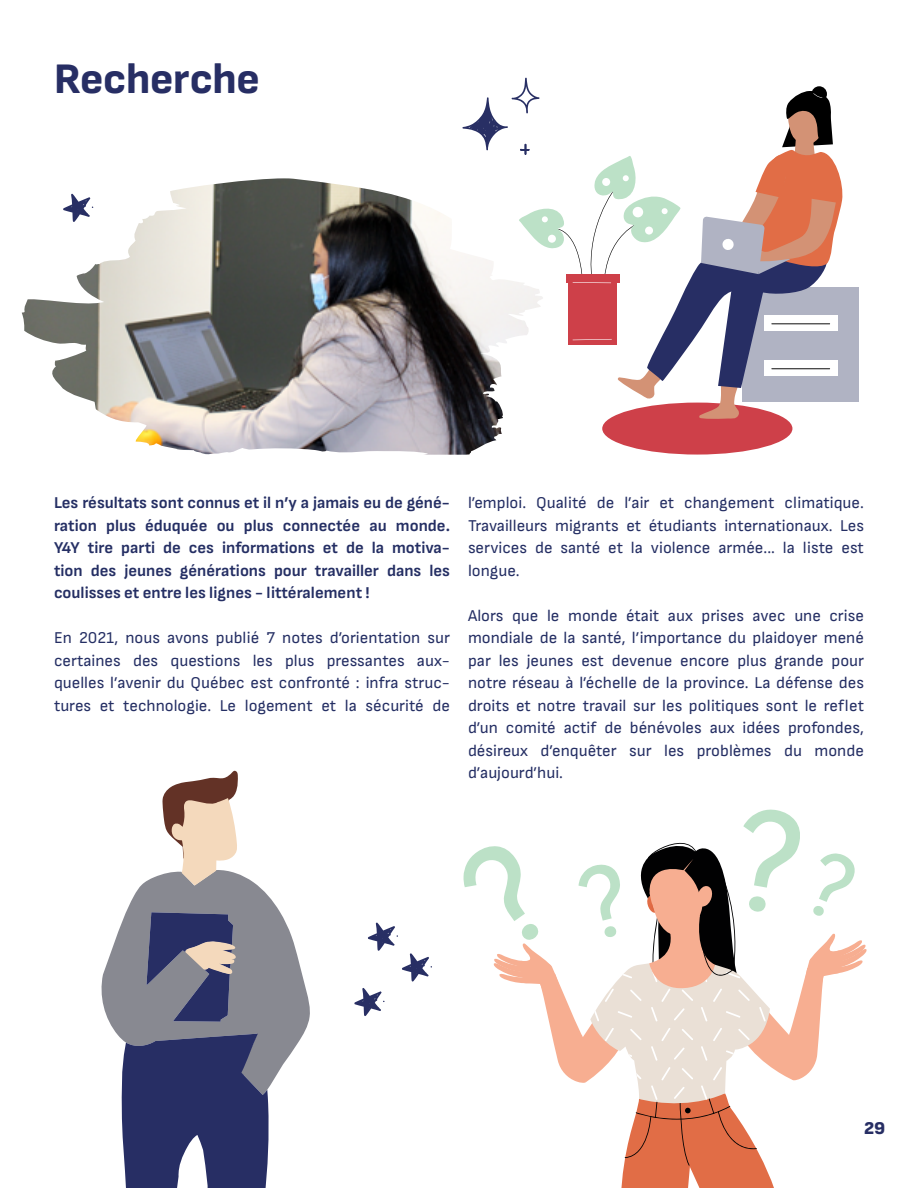
<style>
.page{position:relative;width:918px;height:1188px;background:#fff}
.page>*{position:absolute;margin:0;border:0;box-sizing:border-box;transform-origin:0 0}
.t1{font:800 43.5px "Sofia Sans";letter-spacing:-.005em;color:#272e64}
.t2{font:900 18px "Sofia Sans";color:#272e64}
.t3{font:16.5px/22.5px "Sofia Sans";color:#252f64;text-align:justify}
.t4{font:700 16.5px/22.5px "Sofia Sans";color:#252f64;text-align:justify}
</style>
<div class="page">
<svg style="left:101px;top:897px;width:209px;height:198px"></svg>
<svg style="left:122px;top:771px;width:147px;height:417px"></svg>
<svg style="left:463px;top:809px;width:404px;height:379px"></svg>
<img style="left:22px;top:191px;width:480px;height:264px">
<div style="left:602px;top:403px;width:190px;height:52px;background:#ce4049;border-radius:50%"></div>
<div style="left:742px;top:288px;width:117px;height:114px;background:#b0b3c3"></div>
<svg style="left:462px;top:77px;width:382px;height:342px"></svg>
<svg style="left:44px;top:191px;width:53px;height:31px"></svg>
<svg style="left:354px;top:922px;width:78px;height:94px"></svg>
<h1 class="t1" style="left:54px;top:54px;width:207px">Recherche</h1>
<p class="t4" style="left:54px;top:491px;width:398px">Les résultats sont connus et il n’y a jamais eu de géné&shy;ration plus éduquée ou plus connectée au monde.<br>Y4Y tire parti de ces informations et de la motiva&shy;tion des jeunes générations pour travailler dans les coulisses et entre les lignes - littéralement !</p>
<p class="t3" style="left:54px;top:626px;width:398px">En 2021, nous avons publié 7 notes d’orientation sur certaines des questions les plus pressantes aux&shy;quelles l’avenir du Québec est confronté : infra struc&shy;tures et technologie. Le logement et la sécurité de</p>
<p class="t3" style="left:468px;top:491px;width:398px">l’emploi. Qualité de l’air et changement climatique.<br>Travailleurs migrants et étudiants internationaux. Les services de santé et la violence armée... la liste est longue.</p>
<p class="t3" style="left:468px;top:604px;width:398px">Alors que le monde était aux prises avec une crise mondiale de la santé, l’importance du plaidoyer mené par les jeunes est devenue encore plus grande pour notre réseau à l’échelle de la province. La défense des droits et notre travail sur les politiques sont le reflet d’un comité actif de bénévoles aux idées profondes, désireux d’enquêter sur les problèmes du monde d’aujourd’hui.</p>
<p class="t2" style="left:864px;top:1118px;width:23px">29</p>
</div>
